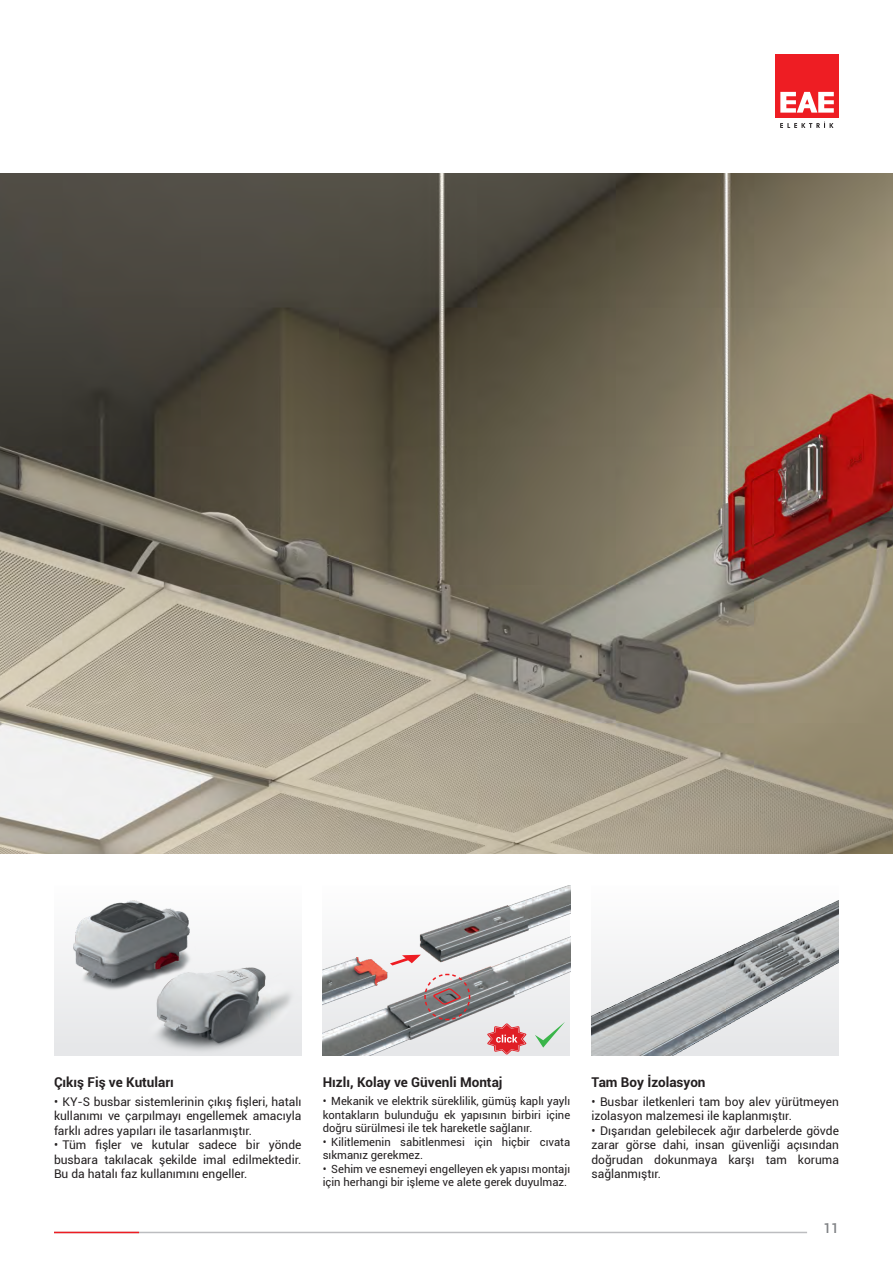
<style>
.page{position:relative;width:893px;height:1263px;background:#fff}
.page>*{position:absolute;margin:0;border:0;box-sizing:border-box;transform-origin:0 0}
.t1{font:700 13.5px "Roboto";color:#231f20}
.t2{font:500 13.5px "Roboto";color:#808285}
.t3{font:12px/14.4px "Roboto";color:#231f20;text-align:justify}
.t4{font:11.25px/13.5px "Roboto";color:#231f20}
</style>
<div class="page">
<hr style="left:54px;top:1232px;width:753px;height:1px;background:#bcbdc0">
<hr style="left:54px;top:1232px;width:85px;height:1px;background:#ee1d23">
<div style="left:775px;top:54px;width:64px;height:64px;background:#ee1d23"></div>
<svg style="left:780px;top:92px;width:54px;height:21px"></svg>
<svg style="left:780px;top:122px;width:53px;height:6px"></svg>
<img style="left:0;top:173px;width:893px;height:681px">
<div style="left:54px;top:885px;width:247px;height:171px;background:linear-gradient(to right,#eeeff0,#fefefe)"></div>
<img style="left:70px;top:900px;width:125px;height:91px">
<img style="left:142px;top:941px;width:159px;height:115px">
<img style="left:323px;top:885px;width:247px;height:171px">
<svg style="left:385px;top:948px;width:86px;height:73px"></svg>
<img style="left:591px;top:900px;width:248px;height:156px">
<p class="t1" style="left:54px;top:1073px;width:121px">Çıkış Fiş ve Kutuları</p>
<p class="t3" style="left:54px;top:1094px;width:249px">• KY-S busbar sistemlerinin çıkış fişleri, hatalı kullanımı ve çarpılmayı engellemek amacıyla farklı adres yapıları ile tasarlanmıştır.</p>
<p class="t3" style="left:54px;top:1137px;width:249px">• Tüm fişler ve kutular sadece bir yönde busbara takılacak şekilde imal edilmektedir.<br>Bu da hatalı faz kullanımını engeller.</p>
<p class="t1" style="left:323px;top:1073px;width:181px">Hızlı, Kolay ve Güvenli Montaj</p>
<p class="t4" style="left:323px;top:1094px;width:249px;text-align:justify">• Mekanik ve elektrik süreklilik, gümüş kaplı yaylı kontakların bulunduğu ek yapısının birbiri içine doğru sürülmesi ile tek hareketle sağlanır.</p>
<p class="t4" style="left:323px;top:1134px;width:249px">• Kilitlemenin sabitlenmesi için hiçbir cıvata sıkmanız gerekmez.</p>
<p class="t4" style="left:323px;top:1161px;width:249px">• Sehim ve esnemeyi engelleyen ek yapısı montajı için herhangi bir işleme ve alete gerek duyulmaz.</p>
<p class="t1" style="left:591px;top:1073px;width:116px">Tam Boy İzolasyon</p>
<p class="t3" style="left:591px;top:1094px;width:249px">• Busbar iletkenleri tam boy alev yürütmeyen izolasyon malzemesi ile kaplanmıştır.</p>
<p class="t3" style="left:591px;top:1123px;width:249px">• Dışarıdan gelebilecek ağır darbelerde gövde zarar görse dahi, insan güvenliği açısından doğrudan dokunmaya karşı tam koruma sağlanmıştır.</p>
<p class="t2" style="left:824px;top:1219px;width:17px">11</p>
</div>
